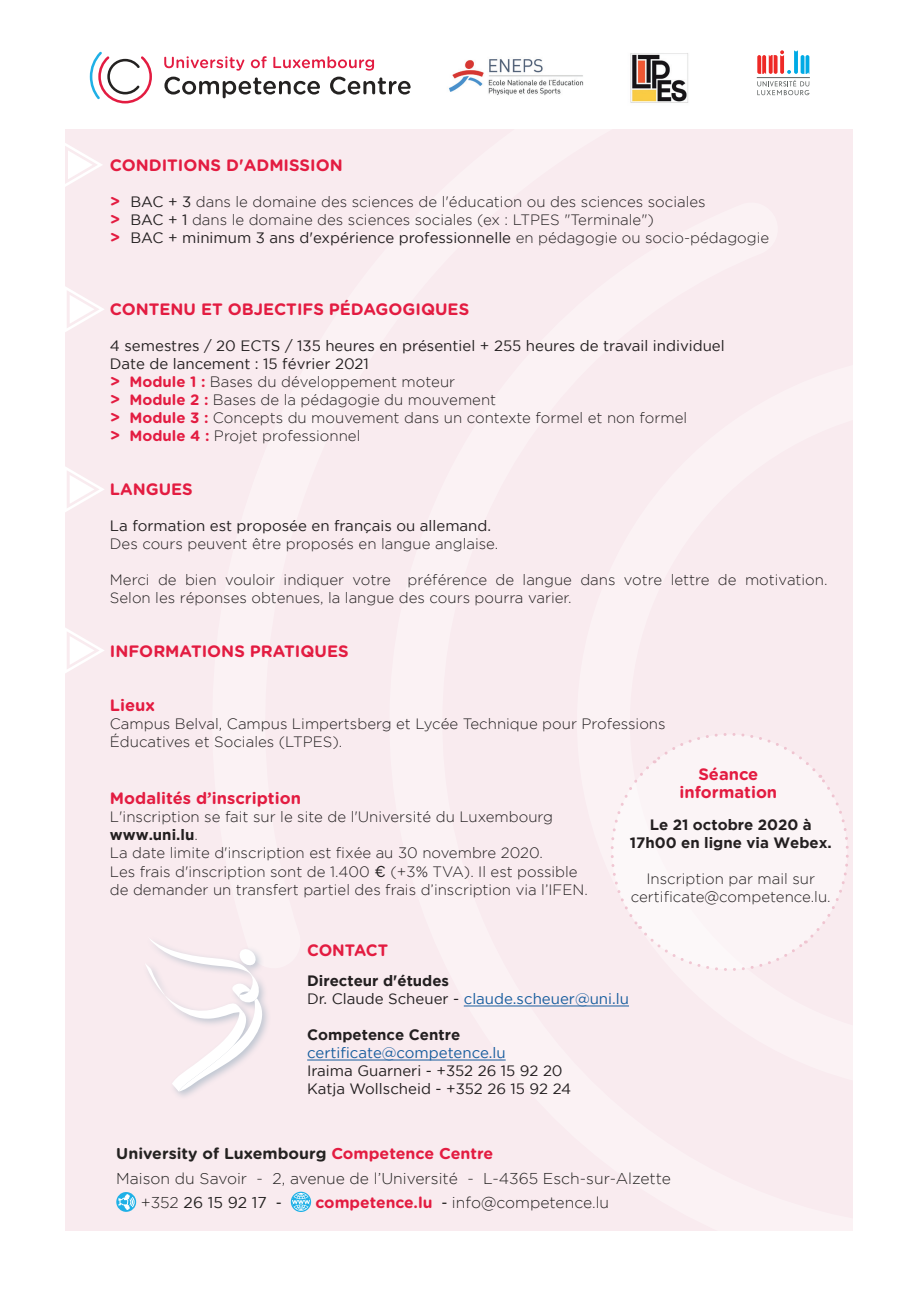
<style>
.page{position:relative;width:919px;height:1289px;background:#fff}
.page>*{position:absolute;margin:0;border:0;box-sizing:border-box;transform-origin:0 0}
.t1{font:700 16.5px "Gotham Rounded";color:#e31c41}
.t2{font:300 15.6px "Gotham";color:#242221}
.t3{font:700 15.6px "Gotham Rounded";color:#242221}
.t4{font:15.6px "Gotham";color:#242221}
.t5{font:300 15px/18px "Gotham";color:#231f20}
.t6{font:15px "Gotham";color:#231f20}
.t7{font:700 15px/18px "Gotham";color:#231f20;text-align:center}
.t8{font:15px "Gotham";color:#175d9e}
.s1{font-family:"Gotham Rounded";font-weight:700;font-size:16.5px;color:#e31c41}
.s2{font-weight:400}
.s3{font-weight:300}
.s4{font-family:"Gotham Rounded";font-weight:700;color:#e31c41}
.s5{font-weight:700}
.s6{font-family:"Gotham Rounded";font-weight:400;font-size:15.75px}
.s7{color:#231f20}
.s8{color:#e31c41}
.s9{font-family:"Tahoma";font-size:14.85px}
.s10{font-family:"Tahoma";font-weight:400;font-size:14.85px}
</style>
<div class="page">
<div style="left:66px;top:129px;width:786px;height:1101px;background:#f9ebef"></div>
<svg style="left:116px;top:1191px;width:20px;height:20px"></svg>
<svg style="left:291px;top:1191px;width:20px;height:20px"></svg>
<svg style="left:291px;top:1192px;width:19px;height:18px"></svg>
<svg style="left:118px;top:1193px;width:17px;height:17px"></svg>
<svg style="left:90px;top:52px;width:62px;height:51px"></svg>
<svg style="left:164px;top:56px;width:80px;height:15px"></svg>
<svg style="left:251px;top:56px;width:16px;height:12px"></svg>
<svg style="left:273px;top:56px;width:101px;height:15px"></svg>
<svg style="left:164px;top:77px;width:156px;height:21px"></svg>
<svg style="left:330px;top:77px;width:80px;height:17px"></svg>
<hr style="left:756px;top:77px;width:53px;height:1px;background:#606564">
<svg style="left:757px;top:80px;width:52px;height:15px"></svg>
<svg style="left:757px;top:50px;width:52px;height:24px"></svg>
<img style="left:449px;top:59px;width:135px;height:36px">
<img style="left:630px;top:53px;width:58px;height:50px">
<hr style="left:464px;top:1005px;width:165px;height:1px;background:#175d9e">
<hr style="left:307px;top:1059px;width:198px;height:1px;background:#175d9e">
<svg style="left:146px;top:939px;width:122px;height:152px"></svg>
<svg style="left:611px;top:722px;width:242px;height:259px"></svg>
<svg style="left:65px;top:141px;width:37px;height:48px"></svg>
<svg style="left:65px;top:285px;width:39px;height:48px"></svg>
<svg style="left:65px;top:465px;width:39px;height:48px"></svg>
<svg style="left:65px;top:626px;width:39px;height:48px"></svg>
<p class="t1" style="left:110px;top:153px;width:234px">CONDITIONS D'ADMISSION</p>
<p class="t5" style="left:110px;top:192px;width:597px"><span class="s1">&gt;</span> <span class="s2">BAC + 3</span> dans le domaine des sciences de l'éducation ou des sciences sociales</p>
<p class="t5" style="left:110px;top:210px;width:545px"><span class="s1">&gt;</span> <span class="s2">BAC + 1</span> dans le domaine des sciences sociales (ex : LTPES "Terminale")</p>
<p class="t6" style="left:110px;top:229px;width:660px"><span class="s1">&gt;</span> BAC + minimum 3 ans d'expérience professionnelle <span class="s3">en pédagogie ou socio-pédagogie</span></p>
<p class="t1" style="left:110px;top:297px;width:361px">CONTENU ET OBJECTIFS PÉDAGOGIQUES</p>
<p class="t6" style="left:110px;top:337px;width:616px">4 semestres / 20 ECTS / 135 heures en présentiel + 255 heures de travail individuel</p>
<p class="t6" style="left:110px;top:355px;width:260px">Date de lancement : 15 février 2021</p>
<p class="t5" style="left:110px;top:372px;width:347px"><span class="s1">&gt;</span> <span class="s4">Module 1 :</span> Bases du développement moteur</p>
<p class="t5" style="left:110px;top:390px;width:388px"><span class="s1">&gt;</span> <span class="s4">Module 2 :</span> Bases de la pédagogie du mouvement</p>
<p class="t5" style="left:110px;top:408px;width:578px"><span class="s1">&gt;</span> <span class="s4">Module 3 :</span> Concepts du mouvement dans un contexte formel et non formel</p>
<p class="t5" style="left:110px;top:426px;width:252px"><span class="s1">&gt;</span> <span class="s4">Module 4 :</span> Projet professionnel</p>
<p class="t1" style="left:110px;top:477px;width:84px">LANGUES</p>
<p class="t6" style="left:110px;top:517px;width:383px">La formation est proposée en français ou allemand.</p>
<p class="t5" style="left:110px;top:534px;width:390px">Des cours peuvent être proposés en langue anglaise.</p>
<p class="t5" style="left:110px;top:570px;width:719px">Merci de bien vouloir indiquer votre préférence de langue dans votre lettre de motivation.<br>Selon les réponses obtenues, la langue des cours pourra varier.</p>
<p class="t1" style="left:110px;top:639px;width:240px">INFORMATIONS PRATIQUES</p>
<p class="t1" style="left:110px;top:693px;width:47px">Lieux</p>
<p class="t5" style="left:110px;top:714px;width:557px">Campus Belval, Campus Limpertsberg et Lycée Technique pour Professions</p>
<p class="t5" style="left:110px;top:732px;width:234px">Éducatives et Sociales (LTPES).</p>
<p class="t1" style="left:110px;top:786px;width:193px">Modalités d’inscription</p>
<p class="t5" style="left:110px;top:807px;width:444px">L'inscription se fait sur le site de l'Université du Luxembourg <span class="s5">www.uni.lu</span>.</p>
<p class="t5" style="left:110px;top:843px;width:434px">La date limite d'inscription est fixée au 30 novembre 2020.</p>
<p class="t5" style="left:110px;top:862px;width:479px">Les frais d'inscription sont de 1.400 <span class="s6">€</span> (+3% TVA). Il est possible de demander un transfert partiel des frais d’inscription via l’IFEN.</p>
<p class="t1" style="left:307px;top:938px;width:82px">CONTACT</p>
<p class="t1" style="left:698px;top:762px;width:62px">Séance</p>
<p class="t1" style="left:679px;top:780px;width:99px">information</p>
<p class="t7" style="left:629px;top:815px;width:203px">Le 21 octobre 2020 à<br>17h00 en ligne via Webex.</p>
<p class="t5" style="left:646px;top:869px;width:170px">Inscription par mail sur</p>
<p class="t5" style="left:630px;top:887px;width:201px">certificate@competence.lu.</p>
<p class="t7" style="left:307px;top:971px;width:143px">Directeur d'études</p>
<p class="t8" style="left:307px;top:990px;width:323px"><span class="s7">Dr. Claude Scheuer -</span> claude.scheuer@uni.lu</p>
<p class="t7" style="left:307px;top:1025px;width:154px">Competence Centre</p>
<p class="t8" style="left:307px;top:1044px;width:200px">certificate@competence.lu</p>
<p class="t6" style="left:307px;top:1062px;width:257px">Iraima Guarneri - +352 26 15 92 20</p>
<p class="t6" style="left:307px;top:1080px;width:265px">Katja Wollscheid - +352 26 15 92 24</p>
<p class="t3" style="left:116px;top:1142px;width:378px">University of Luxembourg <span class="s8">Competence Centre</span></p>
<p class="t2" style="left:116px;top:1169px;width:556px">Maison du Savoir - 2, avenue de l’Université - L-4365 Esch-sur-Alzette</p>
<p class="t4" style="left:141px;top:1194px;width:142px"><span class="s3">+352</span> 26 15 92 17 <span class="s9">-</span></p>
<p class="t2" style="left:315px;top:1194px;width:295px"><span class="s4">competence.lu</span> <span class="s10">-</span> info@competence.lu</p>
</div>
